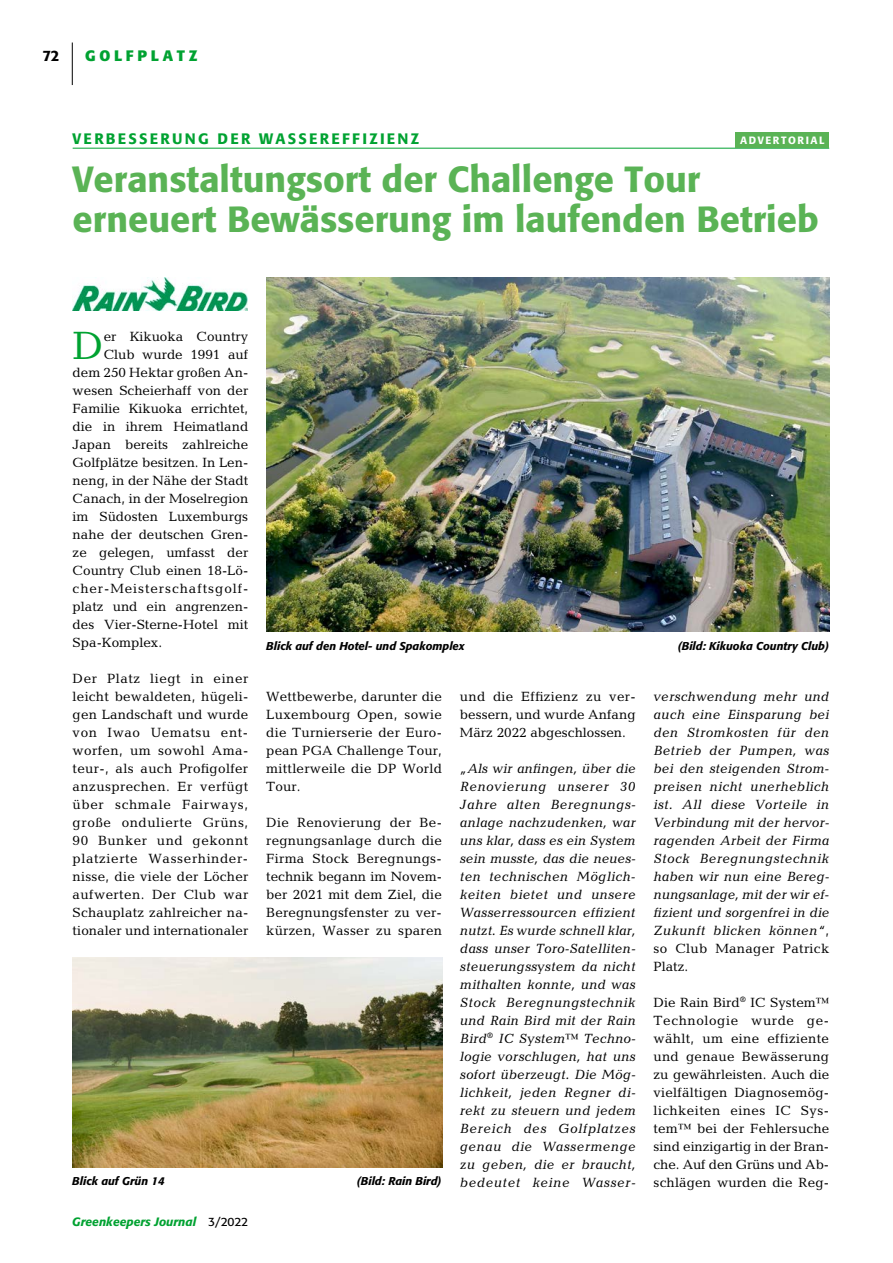
<style>
.page{position:relative;width:893px;height:1263px;background:#fff}
.page>*{position:absolute;margin:0;border:0;box-sizing:border-box;transform-origin:0 0}
.t1{font:39.9px "Candida";color:#00a231}
.t2{font:500 36px/39.9px "Formata";color:#5ab355}
.t3{font:500 15px "Formata";letter-spacing:.15em;color:#00a231}
.t4{font:700 15px "Formata";letter-spacing:.25em;color:#00a231}
.t5{font:500 15px "Formata";color:#000}
.t6{font:13.5px/18px "Candida";color:#000;text-align:justify}
.t7{font:italic 13.5px/18px "Candida";letter-spacing:.02em;color:#000;text-align:justify}
.t8{font:13.5px "Candida";letter-spacing:.07em;color:#000}
.t9{font:italic 500 12px "Formata";color:#00a231}
.t10{font:italic 500 11.25px "Formata";color:#000}
.t11{font:500 10.5px "Formata";letter-spacing:.15em;color:#fff}
.s1{font-style:normal}
.s2{font-weight:400;font-style:normal;color:#000}
</style>
<div class="page">
<hr style="left:72px;top:43px;width:1px;height:42px;background:#000">
<hr style="left:73px;top:148px;width:756px;height:1px;background:#00a231">
<div style="left:736px;top:132px;width:93px;height:16px;background:#5ab355"></div>
<img style="left:266px;top:277px;width:563px;height:354px">
<img style="left:73px;top:958px;width:369px;height:209px">
<img style="left:72px;top:278px;width:176px;height:32px">
<p class="t5" style="left:43px;top:46px;width:18px">72</p>
<p class="t4" style="left:85px;top:46px;width:114px">GOLFPLATZ</p>
<p class="t3" style="left:73px;top:129px;width:348px">VERBESSERUNG DER WASSEREFFIZIENZ</p>
<h2 class="t2" style="left:73px;top:159px;width:748px">Veranstaltungsort der Challenge Tour erneuert Bewässerung im laufenden Betrieb</h2>
<p class="t11" style="left:740px;top:134px;width:86px">ADVERTORIAL</p>
<h1 class="t1" style="left:73px;top:322px;width:33px">D</h1>
<p class="t6" style="left:104px;top:327px;width:146px">er Kikuoka Country</p>
<p class="t6" style="left:104px;top:345px;width:146px">Club wurde 1991 auf</p>
<p class="t6" style="left:73px;top:363px;width:177px">dem 250 Hektar großen An-</p>
<p class="t6" style="left:73px;top:381px;width:177px">wesen Scheierhaff von der</p>
<p class="t6" style="left:73px;top:399px;width:177px">Familie Kikuoka errichtet,</p>
<p class="t6" style="left:73px;top:417px;width:177px">die in ihrem Heimatland</p>
<p class="t6" style="left:73px;top:435px;width:177px">Japan bereits zahlreiche</p>
<p class="t6" style="left:73px;top:453px;width:177px">Golfplätze besitzen. In Len-</p>
<p class="t6" style="left:73px;top:471px;width:177px">neng, in der Nähe der Stadt</p>
<p class="t6" style="left:73px;top:489px;width:177px">Canach, in der Moselregion</p>
<p class="t6" style="left:73px;top:507px;width:177px">im Südosten Luxemburgs</p>
<p class="t6" style="left:73px;top:525px;width:177px">nahe der deutschen Gren-</p>
<p class="t6" style="left:73px;top:543px;width:177px">ze gelegen, umfasst der</p>
<p class="t6" style="left:73px;top:561px;width:177px">Country Club einen 18-Lö-</p>
<p class="t8" style="left:73px;top:580px;width:177px">cher-Meisterschaftsgolf-</p>
<p class="t6" style="left:73px;top:597px;width:177px">platz und ein angrenzen-</p>
<p class="t6" style="left:73px;top:615px;width:177px">des Vier-Sterne-Hotel mit</p>
<p class="t6" style="left:73px;top:633px;width:91px">Spa-Komplex.</p>
<p class="t6" style="left:73px;top:669px;width:177px">Der Platz liegt in einer leicht bewaldeten, hügeli&shy;gen Landschaft und wurde von Iwao Uematsu ent&shy;worfen, um sowohl Ama&shy;teur-, als auch Profigolfer anzusprechen. Er verfügt über schmale Fairways, große ondulierte Grüns, 90 Bunker und gekonnt platzierte Wasserhinder&shy;nisse, die viele der Löcher aufwerten. Der Club war Schauplatz zahlreicher na&shy;tionaler und internationaler</p>
<p class="t10" style="left:266px;top:639px;width:200px">Blick auf den Hotel- und Spakomplex</p>
<p class="t10" style="left:678px;top:639px;width:153px">(Bild: Kikuoka Country Club)</p>
<p class="t6" style="left:460px;top:687px;width:177px">und die Effizienz zu ver&shy;bessern, und wurde Anfang März 2022 abgeschlossen.</p>
<p class="t7" style="left:460px;top:759px;width:177px">„Als wir anfingen, über die Renovierung unserer 30<br>Jahre alten Beregnungs&shy;anlage nachzudenken, war uns klar, dass es ein System sein musste, das die neues&shy;ten technischen Möglich&shy;keiten bietet und unsere Wasserressourcen effizient nutzt. Es wurde schnell klar, dass unser Toro-Satelliten&shy;steuerungssystem da nicht mithalten konnte, und was Stock Beregnungstechnik und Rain Bird mit der Rain Bird<sup>®</sup> IC System™ Techno&shy;logie vorschlugen, hat uns sofort überzeugt. Die Mög&shy;lichkeit, jeden Regner di&shy;rekt zu steuern und jedem Bereich des Golfplatzes genau die Wassermenge zu geben, die er braucht, bedeutet keine Wasser-</p>
<p class="t6" style="left:266px;top:687px;width:177px">Wettbewerbe, darunter die Luxembourg Open, sowie die Turnierserie der Euro&shy;pean PGA Challenge Tour, mittlerweile die DP World Tour.</p>
<p class="t6" style="left:266px;top:813px;width:177px">Die Renovierung der Be&shy;regnungsanlage durch die Firma Stock Beregnungs&shy;technik begann im Novem&shy;ber 2021 mit dem Ziel, die Beregnungsfenster zu ver&shy;kürzen, Wasser zu sparen</p>
<p class="t7" style="left:654px;top:687px;width:177px">verschwendung mehr und auch eine Einsparung bei den Stromkosten für den Betrieb der Pumpen, was bei den steigenden Strom&shy;preisen nicht unerheblich ist. All diese Vorteile in Verbindung mit der hervor&shy;ragenden Arbeit der Firma Stock Beregnungstechnik haben wir nun eine Bereg&shy;nungsanlage, mit der wir ef&shy;fizient und sorgenfrei in die Zukunft blicken können“<span class="s1">, so Club Manager Patrick Platz.</span></p>
<p class="t6" style="left:654px;top:993px;width:177px">Die Rain Bird<sup>®</sup> IC System™ Technologie wurde ge&shy;wählt, um eine effiziente und genaue Bewässerung zu gewährleisten. Auch die vielfältigen Diagnosemög&shy;lichkeiten eines IC Sys&shy;tem™ bei der Fehlersuche sind einzigartig in der Bran&shy;che. Auf den Grüns und Ab&shy;schlägen wurden die Reg-</p>
<p class="t10" style="left:72px;top:1174px;width:94px">Blick auf Grün 14</p>
<p class="t10" style="left:357px;top:1174px;width:86px">(Bild: Rain Bird)</p>
<p class="t9" style="left:72px;top:1215px;width:177px">Greenkeepers Journal <span class="s2">3/2022</span></p>
</div>
